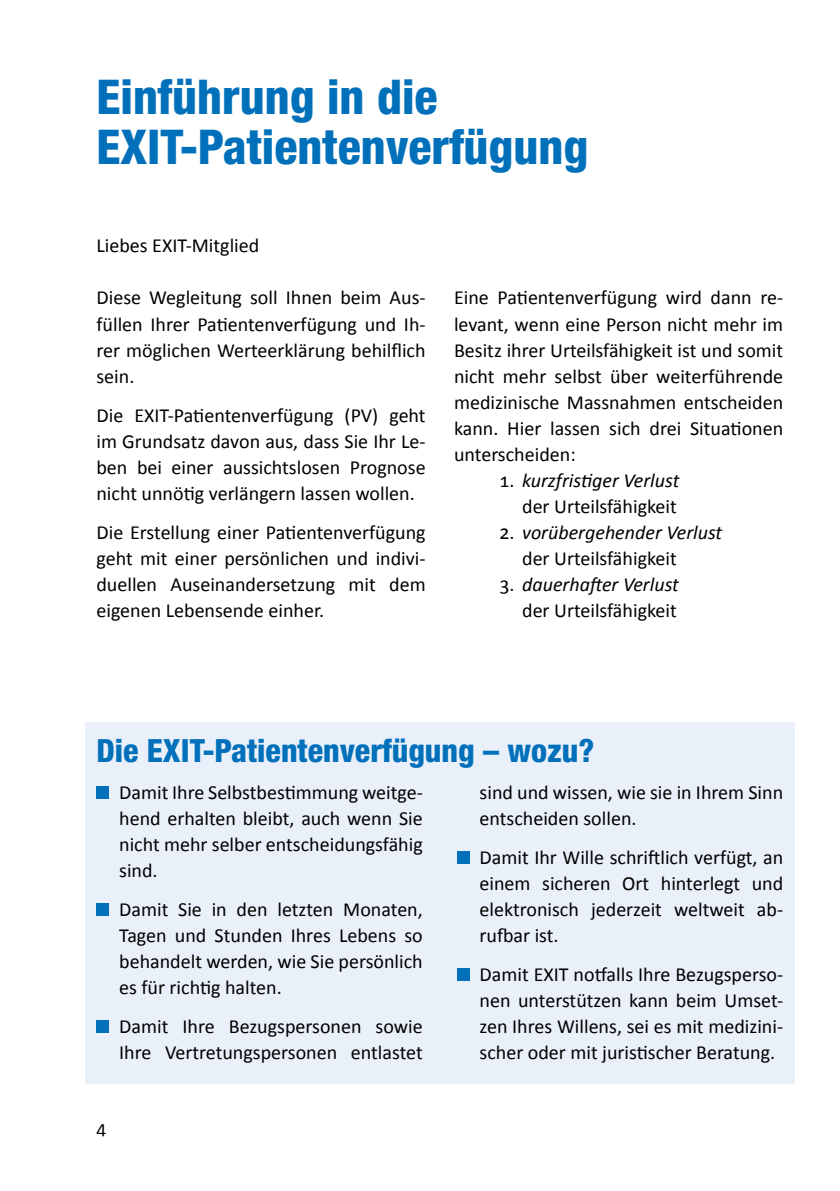
<style>
.page{position:relative;width:840px;height:1191px;background:#fff}
.page>*{position:absolute;margin:0;border:0;box-sizing:border-box;transform-origin:0 0}
.t1{font:800 condensed 48px/50px "Helvetica Neue LT Pro";color:#0070ba}
.t2{font:800 condensed 32px "Helvetica Neue LT Pro";color:#0070ba}
.t3{font:20px/26px "Calibri";color:#000;text-align:justify}
.t4{font:italic 20px/26px "Calibri";color:#000}
.t5{font:19px "Calibri";color:#000}
.s1{font-style:italic}
.s2{font-style:normal}
</style>
<div class="page">
<div style="left:85px;top:722px;width:709px;height:361px;background:#e9f0fa"></div>
<div style="left:96px;top:786px;width:13px;height:12px;background:#0070ba"></div>
<div style="left:96px;top:903px;width:13px;height:12px;background:#0070ba"></div>
<div style="left:96px;top:1020px;width:13px;height:12px;background:#0070ba"></div>
<div style="left:456px;top:851px;width:13px;height:12px;background:#0070ba"></div>
<div style="left:456px;top:968px;width:13px;height:12px;background:#0070ba"></div>
<h1 class="t1" style="left:96px;top:71px;width:493px">Einführung in die<br>EXIT-Patientenverfügung</h1>
<p class="t3" style="left:96px;top:233px;width:164px">Liebes EXIT-Mitglied</p>
<p class="t3" style="left:96px;top:285px;width:330px">Diese Wegleitung soll Ihnen beim Aus&shy;füllen Ihrer Patientenverfügung und Ih&shy;rer möglichen Werteerklärung behilflich sein.</p>
<p class="t3" style="left:96px;top:402px;width:330px">Die EXIT-Patientenverfügung (PV) geht im Grundsatz davon aus, dass Sie Ihr Le&shy;ben bei einer aussichtslosen Prognose nicht unnötig verlängern lassen wollen.</p>
<p class="t3" style="left:96px;top:519px;width:330px">Die Erstellung einer Patientenverfügung geht mit einer persönlichen und indivi&shy;duellen Auseinandersetzung mit dem eigenen Lebensende einher.</p>
<p class="t3" style="left:454px;top:285px;width:330px">Eine Patientenverfügung wird dann re&shy;levant, wenn eine Person nicht mehr im Besitz ihrer Urteilsfähigkeit ist und somit nicht mehr selbst über weiterführende medizinische Massnahmen entscheiden kann. Hier lassen sich drei Situationen unterscheiden:</p>
<p class="t3" style="left:499px;top:467px;width:181px;text-align:right">1. <span class="s1">kurzfristiger Verlust </span>der Urteilsfähigkeit</p>
<p class="t4" style="left:522px;top:518px;width:201px;text-indent:-23px"><span class="s2">2.</span> vorübergehender Verlust <span class="s2">der Urteilsfähigkeit</span></p>
<p class="t3" style="left:499px;top:571px;width:181px;text-align:right">3. <span class="s1">dauerhafter Verlust </span>der Urteilsfähigkeit</p>
<h2 class="t2" style="left:96px;top:731px;width:499px">Die EXIT-Patientenverfügung – wozu?</h2>
<p class="t3" style="left:119px;top:779px;width:305px">Damit Ihre Selbstbestimmung weitge&shy;hend erhalten bleibt, auch wenn Sie nicht mehr selber entscheidungsfähig sind.</p>
<p class="t3" style="left:119px;top:896px;width:305px">Damit Sie in den letzten Monaten, Tagen und Stunden Ihres Lebens so behandelt werden, wie Sie persönlich es für richtig halten.</p>
<p class="t3" style="left:119px;top:1013px;width:305px">Damit Ihre Bezugspersonen sowie<br>Ihre Vertretungspersonen entlastet</p>
<p class="t3" style="left:479px;top:779px;width:305px">sind und wissen, wie sie in Ihrem Sinn entscheiden sollen.</p>
<p class="t3" style="left:479px;top:844px;width:305px">Damit Ihr Wille schriftlich verfügt, an einem sicheren Ort hinterlegt und elektronisch jederzeit weltweit ab&shy;rufbar ist.</p>
<p class="t3" style="left:479px;top:961px;width:305px">Damit EXIT notfalls Ihre Bezugsperso&shy;nen unterstützen kann beim Umset&shy;zen Ihres Willens, sei es mit medizini&shy;scher oder mit juristischer Beratung.</p>
<p class="t5" style="left:96px;top:1116px;width:11px">4</p>
</div>
